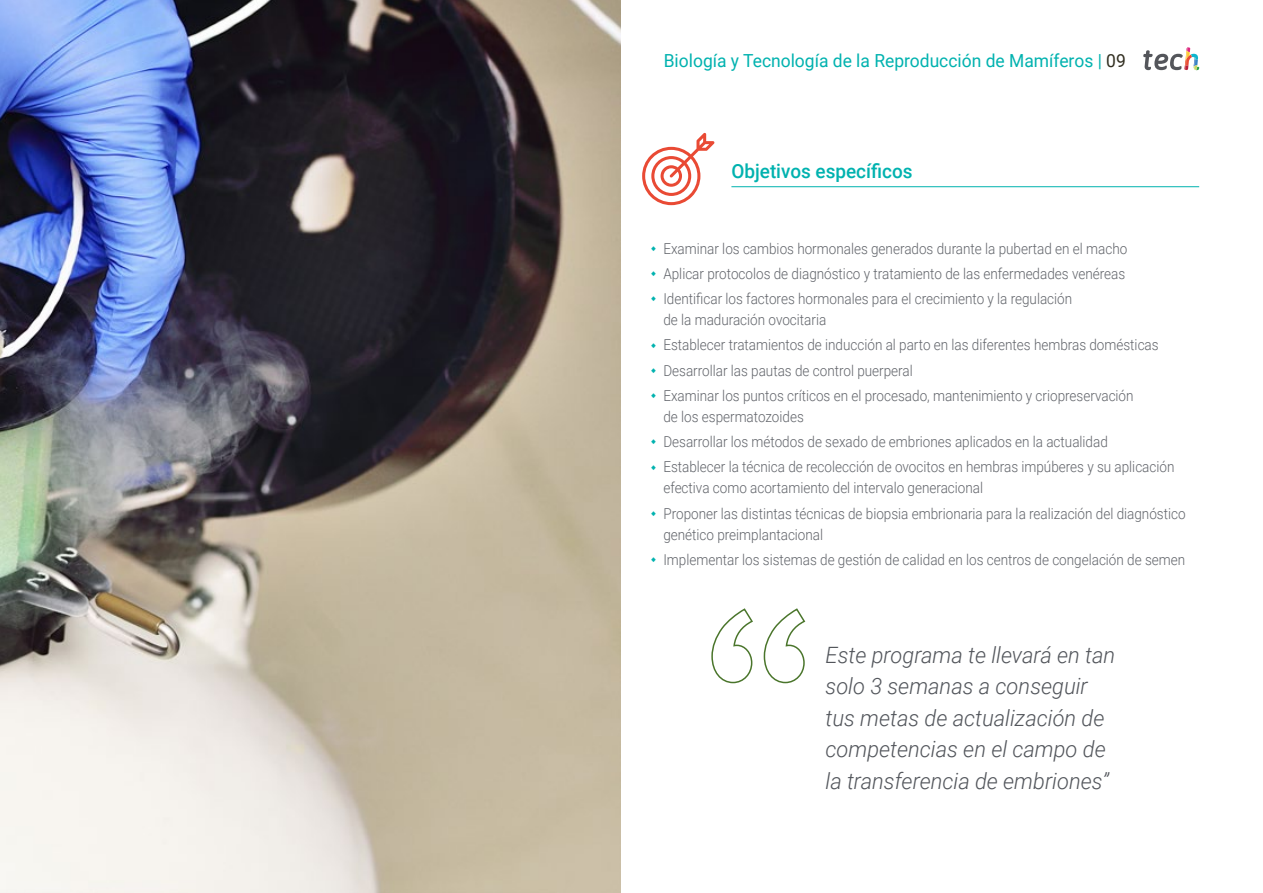
<style>
.page{position:relative;width:1263px;height:893px;background:#fff}
.page>*{position:absolute;margin:0;border:0;box-sizing:border-box;transform-origin:0 0}
.t1{font:italic 300 22.5px/31.5px "Roboto";color:#52555b}
.t2{font:500 19.5px "Roboto";color:#00b2af}
.t3{font:18px "Roboto";color:#00b2af}
.t4{font:300 15px/25.2px "Roboto";color:#61646a;scale:.9 1}
.s1{color:#312e20}
</style>
<div class="page">
<img style="left:0;top:0;width:621px;height:893px">
<hr style="left:731px;top:186px;width:468px;height:1px;background:#00b2af">
<svg style="left:642px;top:133px;width:72px;height:72px"></svg>
<svg style="left:1143px;top:47px;width:56px;height:24px"></svg>
<svg style="left:711px;top:608px;width:95px;height:76px"></svg>
<p class="t3" style="left:664px;top:48px;width:464px">Biología y Tecnología de la Reproducción de Mamíferos | <span class="s1">09</span></p>
<h2 class="t2" style="left:731px;top:158px;width:183px">Objetivos específicos</h2>
<p class="t4" style="left:663px;top:235px;width:517px">Examinar los cambios hormonales generados durante la pubertad en el macho<br>Aplicar protocolos de diagnóstico y tratamiento de las enfermedades venéreas<br>Identificar los factores hormonales para el crecimiento y la regulación</p>
<p class="t4" style="left:663px;top:307px;width:552px">de la maduración ovocitaria<br>Establecer tratamientos de inducción al parto en las diferentes hembras domésticas Desarrollar las pautas de control puerperal<br>Examinar los puntos críticos en el procesado, mantenimiento y criopreservación</p>
<p class="t4" style="left:663px;top:403px;width:569px">de los espermatozoides<br>Desarrollar los métodos de sexado de embriones aplicados en la actualidad<br>Establecer la técnica de recolección de ovocitos en hembras impúberes y su aplicación</p>
<p class="t4" style="left:663px;top:475px;width:582px">efectiva como acortamiento del intervalo generacional<br>Proponer las distintas técnicas de biopsia embrionaria para la realización del diagnóstico</p>
<p class="t4" style="left:663px;top:521px;width:581px">genético preimplantacional<br>Implementar los sistemas de gestión de calidad en los centros de congelación de semen</p>
<h1 class="t1" style="left:825px;top:638px;width:291px">Este programa te llevará en tan solo 3 semanas a conseguir tus metas de actualización de competencias en el campo de la transferencia de embriones”</h1>
</div>
